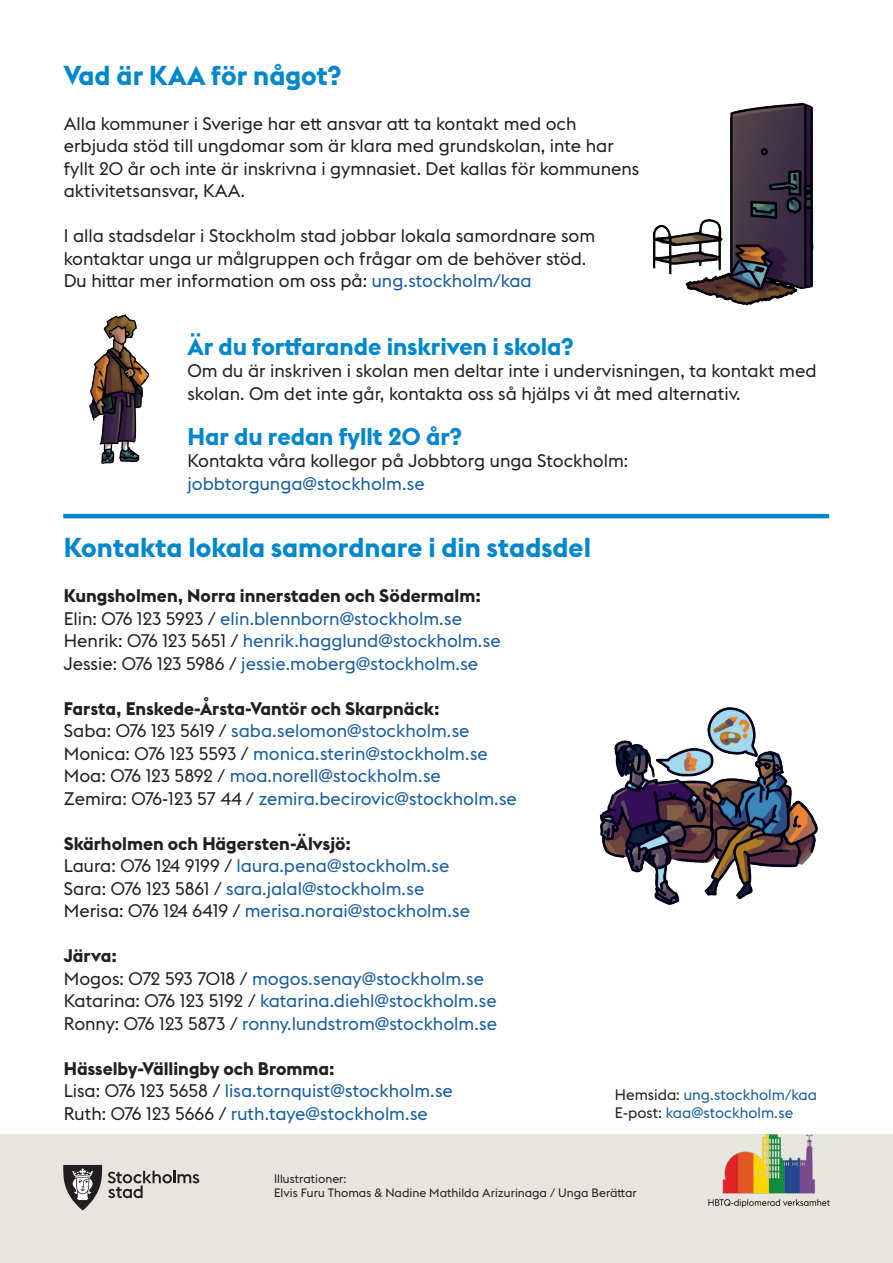
<style>
.page{position:relative;width:893px;height:1263px;background:#fff}
.page>*{position:absolute;margin:0;border:0;box-sizing:border-box;transform-origin:0 0}
.t1{font:700 27px "Stockholm Type";color:#0088ce}
.t2{font:700 24px "Stockholm Type";color:#0088ce}
.t3{font:18px/22.5px "Stockholm Type";color:#175d9e}
.t4{font:18px/22.5px "Stockholm Type";color:#231f20}
.t5{font:15px/18px "Stockholm Type";color:#175d9e}
.t6{font:12px/14.4px "Stockholm Type";color:#231f20}
.s1{color:#175d9e}
.s2{font-weight:700;color:#231f20}
.s3{color:#231f20}
</style>
<div class="page">
<img style="left:652px;top:103px;width:162px;height:203px">
<img style="left:89px;top:314px;width:61px;height:150px">
<img style="left:599px;top:707px;width:219px;height:198px">
<div style="left:0;top:1134px;width:893px;height:129px;background:#e6e5de"></div>
<svg style="left:63px;top:1165px;width:39px;height:45px"></svg>
<svg style="left:108px;top:1171px;width:91px;height:27px"></svg>
<img style="left:708px;top:1134px;width:122px;height:74px">
<hr style="left:63px;top:514px;width:766px;height:4px;background:#0088ce">
<h1 class="t1" style="left:64px;top:56px;width:279px">Vad är KAA för något?</h1>
<p class="t4" style="left:64px;top:111px;width:577px">Alla kommuner i Sverige har ett ansvar att ta kontakt med och erbjuda stöd till ungdomar som är klara med grundskolan, inte har fyllt 20 år och inte är inskrivna i gymnasiet. Det kallas för kommunens aktivitetsansvar, KAA.</p>
<p class="t4" style="left:64px;top:224px;width:533px">I alla stadsdelar i Stockholm stad jobbar lokala samordnare som kontaktar unga ur målgruppen och frågar om de behöver stöd.<br>Du hittar mer information om oss på: <span class="s1">ung.stockholm/kaa</span></p>
<h2 class="t2" style="left:187px;top:329px;width:387px">Är du fortfarande inskriven i skola?</h2>
<p class="t4" style="left:187px;top:359px;width:631px">Om du är inskriven i skolan men deltar inte i undervisningen, ta kontakt med skolan. Om det inte går, kontakta oss så hjälps vi åt med alternativ.</p>
<h2 class="t2" style="left:187px;top:419px;width:276px">Har du redan fyllt 20 år?</h2>
<p class="t4" style="left:187px;top:449px;width:442px">Kontakta våra kollegor på Jobbtorg unga Stockholm:</p>
<p class="t3" style="left:187px;top:471px;width:239px">jobbtorgunga@stockholm.se</p>
<h1 class="t1" style="left:64px;top:528px;width:529px">Kontakta lokala samordnare i din stadsdel</h1>
<p class="t3" style="left:64px;top:584px;width:439px"><span class="s2">Kungsholmen, Norra innerstaden och Södermalm:<br></span><span class="s3">Elin: 076 123 5923 /</span> elin.blennborn@stockholm.se <span class="s3">Henrik: 076 123 5651 /</span> henrik.hagglund@stockholm.se <span class="s3">Jessie: 076 123 5986 /</span> jessie.moberg@stockholm.se</p>
<p class="t3" style="left:64px;top:696px;width:455px"><span class="s2">Farsta, Enskede-Årsta-Vantör och Skarpnäck:<br></span><span class="s3">Saba: 076 123 5619 /</span> saba.selomon@stockholm.se <span class="s3">Monica: 076 123 5593 /</span> monica.sterin@stockholm.se <span class="s3">Moa: 076 123 5892 /</span> moa.norell@stockholm.se<br><span class="s3">Zemira: 076-123 57 44 /</span> zemira.becirovic@stockholm.se</p>
<p class="t3" style="left:64px;top:831px;width:408px"><span class="s2">Skärholmen och Hägersten-Älvsjö:<br></span><span class="s3">Laura: 076 124 9199 /</span> laura.pena@stockholm.se <span class="s3">Sara: 076 123 5861 /</span> sara.jalal@stockholm.se <span class="s3">Merisa: 076 124 6419 /</span> merisa.norai@stockholm.se</p>
<p class="t3" style="left:64px;top:944px;width:435px"><span class="s2">Järva:<br></span><span class="s3">Mogos: 072 593 7018 /</span> mogos.senay@stockholm.se <span class="s3">Katarina: 076 123 5192 /</span> katarina.diehl@stockholm.se <span class="s3">Ronny: 076 123 5873 /</span> ronny.lundstrom@stockholm.se</p>
<p class="t3" style="left:64px;top:1056px;width:391px"><span class="s2">Hässelby-Vällingby och Bromma:<br></span><span class="s3">Lisa: 076 123 5658 /</span> lisa.tornquist@stockholm.se<br><span class="s3">Ruth: 076 123 5666 /</span> ruth.taye@stockholm.se</p>
<p class="t5" style="left:615px;top:1085px;width:204px"><span class="s3">Hemsida:</span> ung.stockholm/kaa<br><span class="s3">E-post:</span> kaa@stockholm.se</p>
<p class="t6" style="left:274px;top:1171px;width:364px">Illustrationer:<br>Elvis Furu Thomas &amp; Nadine Mathilda Arizurinaga / Unga Berättar</p>
</div>
